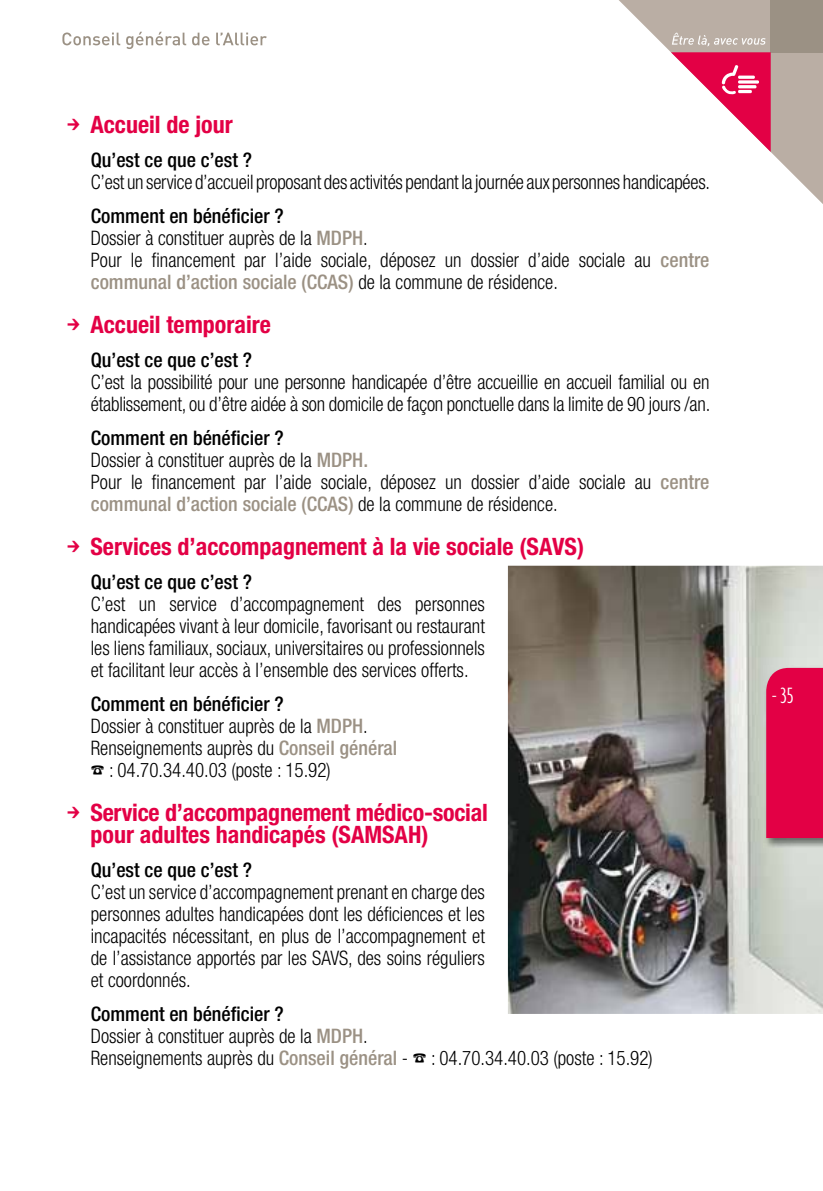
<style>
.page{position:relative;width:823px;height:1191px;background:#fff}
.page>*{position:absolute;margin:0;border:0;box-sizing:border-box;transform-origin:0 0}
.t1{font:700 condensed 24px/22px "Helvetica Neue";color:#e30045}
.t2{font:300 extra-condensed 24px "Agenda";color:#fff}
.t3{font:300 condensed 20px/22px "Helvetica Neue";color:#000;scale:.95 1}
.t4{font:500 condensed 20px "Helvetica Neue";color:#000}
.s1{font-family:"Bienvenue Picto Beta";font-weight:400;font-stretch:normal}
.s2{font-weight:500}
.s3{font-weight:500;color:#9b9184}
</style>
<div class="page">
<img style="left:507px;top:566px;width:315px;height:448px">
<svg style="left:619px;top:0;width:203px;height:203px"></svg>
<div style="left:770px;top:0;width:52px;height:52px;background:#9b9184"></div>
<svg style="left:62px;top:33px;width:58px;height:12px"></svg>
<svg style="left:126px;top:32px;width:60px;height:17px"></svg>
<svg style="left:192px;top:33px;width:17px;height:12px"></svg>
<svg style="left:216px;top:33px;width:51px;height:12px"></svg>
<img style="left:822px;top:665px;width:1px;height:183px">
<img style="left:763px;top:665px;width:59px;height:183px">
<div style="left:765px;top:668px;width:57px;height:170px;background:#e30045"></div>
<svg style="left:670px;top:33px;width:100px;height:119px"></svg>
<p class="t1" style="left:62px;top:113px;width:172px"><span class="s1">U</span> Accueil de jour</p>
<p class="t4" style="left:91px;top:147px;width:162px">Qu’est ce que c’est ?</p>
<p class="t3" style="left:91px;top:170px;width:653px">C’est un service d’accueil proposant des activités pendant la journée aux personnes handicapées.</p>
<p class="t3" style="left:91px;top:204px;width:652px"><span class="s2">Comment en bénéficier ?<br></span>Dossier à constituer auprès de la <span class="s3">MDPH</span>.<br>Pour le financement par l’aide sociale, déposez un dossier d’aide sociale au <span class="s3">centre communal d’action sociale (CCAS)</span> de la commune de résidence.</p>
<p class="t1" style="left:62px;top:313px;width:210px"><span class="s1">U</span> Accueil temporaire</p>
<p class="t4" style="left:91px;top:347px;width:162px">Qu’est ce que c’est ?</p>
<p class="t3" style="left:91px;top:370px;width:653px">C’est la possibilité pour une personne handicapée d’être accueillie en accueil familial ou en établissement, ou d’être aidée à son domicile de façon ponctuelle dans la limite de 90 jours /an.</p>
<p class="t3" style="left:91px;top:426px;width:652px"><span class="s2">Comment en bénéficier ?<br></span>Dossier à constituer auprès de la <span class="s3">MDPH.<br></span>Pour le financement par l’aide sociale, déposez un dossier d’aide sociale au <span class="s3">centre communal d’action sociale (CCAS)</span> de la commune de résidence.</p>
<p class="t1" style="left:62px;top:535px;width:523px"><span class="s1">U</span> Services d’accompagnement à la vie sociale (SAVS)</p>
<p class="t4" style="left:91px;top:569px;width:162px">Qu’est ce que c’est ?</p>
<p class="t3" style="left:91px;top:592px;width:416px;text-align:justify">C’est un service d’accompagnement des personnes handicapées vivant à leur domicile, favorisant ou restaurant les liens familiaux, sociaux, universitaires ou professionnels et facilitant leur accès à l’ensemble des services offerts.</p>
<p class="t3" style="left:91px;top:692px;width:324px"><span class="s2">Comment en bénéficier ?<br></span>Dossier à constituer auprès de la <span class="s3">MDPH</span>.<br>Renseignements auprès du <span class="s3">Conseil général </span>☎ : 04.70.34.40.03 (poste : 15.92)</p>
<p class="t1" style="left:90px;top:801px;width:398px;text-indent:-28px"><span class="s1">U</span> Service d’accompagnement médico-social pour adultes handicapés (SAMSAH)</p>
<p class="t4" style="left:91px;top:857px;width:162px">Qu’est ce que c’est ?</p>
<p class="t3" style="left:91px;top:880px;width:416px;text-align:justify">C’est un service d’accompagnement prenant en charge des personnes adultes handicapées dont les déficiences et les incapacités nécessitant, en plus de l’accompagnement et de l’assistance apportés par les SAVS, des soins réguliers et coordonnés.</p>
<p class="t3" style="left:91px;top:1002px;width:592px"><span class="s2">Comment en bénéficier ?<br></span>Dossier à constituer auprès de la <span class="s3">MDPH</span>.<br>Renseignements auprès du <span class="s3">Conseil général</span> - ☎ : 04.70.34.40.03 (poste : 15.92)</p>
<p class="t2" style="left:771px;top:682px;width:23px">- 35</p>
</div>
